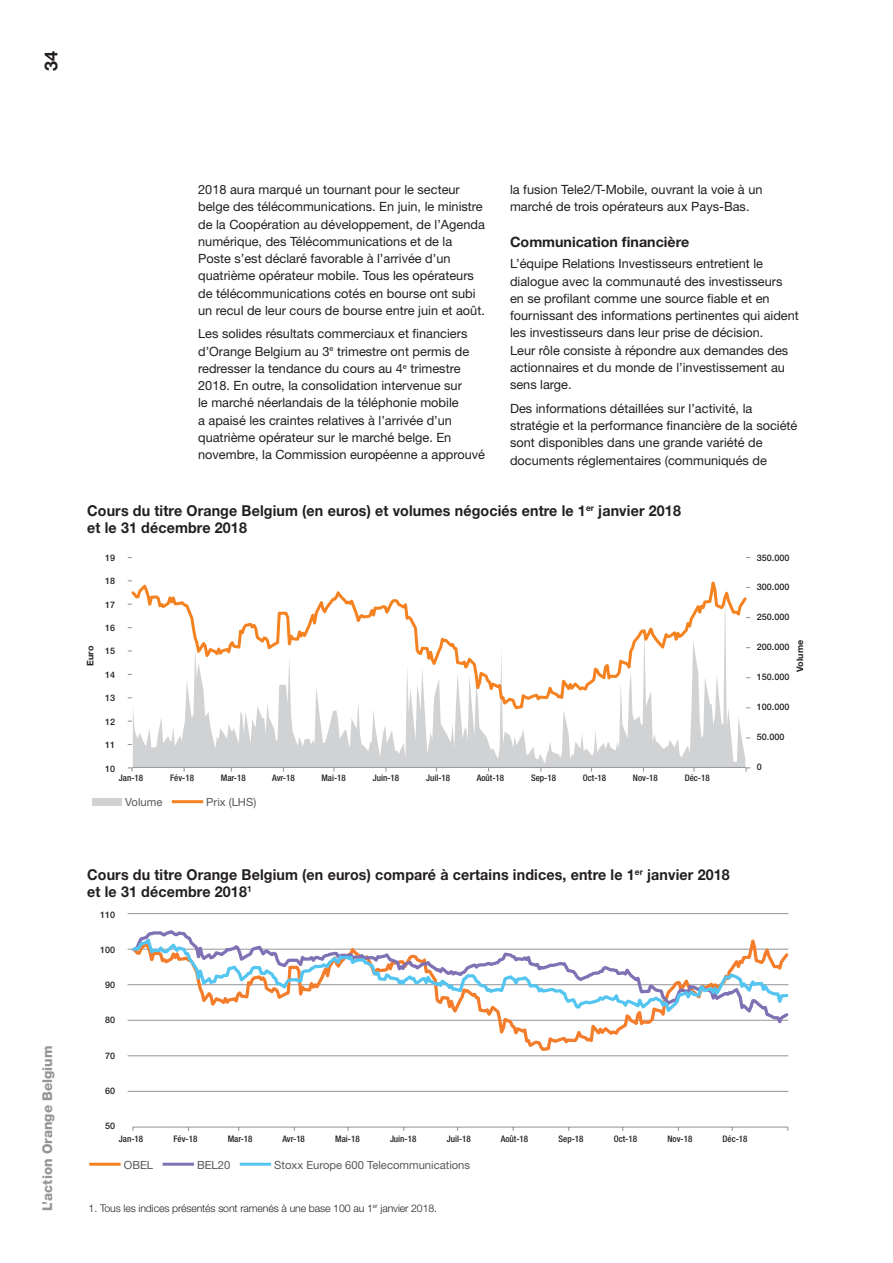
<style>
.page{position:relative;width:893px;height:1263px;background:#fff}
.page>*{position:absolute;margin:0;border:0;box-sizing:border-box;transform-origin:0 0}
.t1{font:700 18px "Helvetica Neue LT Std";color:#231f20}
.t2{font:700 15px/16.5px "Helvetica Neue LT Std";letter-spacing:.01em;color:#231f20;scale:.95 1}
.t3{font:700 14.25px "Helvetica Neue LT Std";color:#231f20}
.t4{font:800 13.5px "Helvetica Neue LT Std";color:#939598}
.t5{font:12.75px/17.2px "Helvetica Neue LT Std";color:#231f20}
.t6{font:11.25px "Helvetica Neue LT Std";color:#57585a}
.t7{font:300 10.5px "Helvetica Neue LT Std";letter-spacing:-.01em;color:#231f20}
.t8{font:500 condensed 9px "Helvetica Neue LT Std";color:#231f20}
.t9{font:500 9px "Helvetica Neue LT Std";color:#231f20}
.t10{font:700 9px "Helvetica Neue LT Std";color:#231f20}
</style>
<div class="page">
<hr style="left:128px;top:1091px;width:660px;height:1px;background:#939598">
<hr style="left:128px;top:1055px;width:660px;height:1px;background:#939598">
<hr style="left:128px;top:1020px;width:660px;height:1px;background:#939598">
<hr style="left:128px;top:984px;width:660px;height:1px;background:#939598">
<hr style="left:128px;top:949px;width:660px;height:1px;background:#939598">
<hr style="left:128px;top:913px;width:660px;height:1px;background:#939598">
<div style="left:92px;top:798px;width:30px;height:8px;background:#d1d2d4"></div>
<hr style="left:172px;top:800px;width:31px;height:3px;background:#f58220">
<svg style="left:133px;top:711px;width:612px;height:56px;fill:#d1d2d4"></svg>
<svg style="left:745px;top:767px;width:5px;height:5px"></svg>
<svg style="left:128px;top:767px;width:5px;height:5px"></svg>
<svg style="left:129px;top:580px;width:620px;height:131px"></svg>
<hr style="left:132px;top:767px;width:614px;height:1px;background:#989a9d">
<hr style="left:89px;top:1163px;width:32px;height:3px;background:#f58220">
<hr style="left:163px;top:1163px;width:31px;height:3px;background:#7f71b3">
<hr style="left:240px;top:1163px;width:31px;height:3px;background:#54c5f1">
<hr style="left:133px;top:1126px;width:655px;height:1px;background:#989a9d">
<svg style="left:129px;top:1019px;width:493px;height:32px"></svg>
<svg style="left:130px;top:930px;width:659px;height:99px"></svg>
<svg style="left:129px;top:933px;width:660px;height:83px"></svg>
<h1 class="t1" style="left:40px;top:71px;width:22px;rotate:-90deg">34</h1>
<p class="t4" style="left:39px;top:1211px;width:167px;rotate:-90deg">L’action Orange Belgium</p>
<p class="t5" style="left:198px;top:181px;width:288px">2018 aura marqué un tournant pour le secteur belge des télécommunications. En juin, le ministre de la Coopération au développement, de l’Agenda numérique, des Télécommunications et de la Poste s’est déclaré favorable à l’arrivée d’un quatrième opérateur mobile. Tous les opérateurs de télécommunications cotés en bourse ont subi un recul de leur cours de bourse entre juin et août.</p>
<p class="t5" style="left:198px;top:325px;width:288px">Les solides résultats commerciaux et financiers d’Orange Belgium au 3<sup>e</sup> trimestre ont permis de redresser la tendance du cours au 4<sup>e</sup> trimestre 2018. En outre, la consolidation intervenue sur<br>le marché néerlandais de la téléphonie mobile<br>a apaisé les craintes relatives à l’arrivée d’un quatrième opérateur sur le marché belge. En novembre, la Commission européenne a approuvé</p>
<p class="t5" style="left:510px;top:181px;width:254px">la fusion Tele2/T-Mobile, ouvrant la voie à un marché de trois opérateurs aux Pays-Bas.</p>
<p class="t3" style="left:510px;top:233px;width:181px">Communication financière</p>
<p class="t5" style="left:510px;top:255px;width:290px">L’équipe Relations Investisseurs entretient le dialogue avec la communauté des investisseurs en se profilant comme une source fiable et en fournissant des informations pertinentes qui aident les investisseurs dans leur prise de décision.<br>Leur rôle consiste à répondre aux demandes des actionnaires et du monde de l’investissement au sens large.</p>
<p class="t5" style="left:510px;top:400px;width:289px">Des informations détaillées sur l’activité, la stratégie et la performance financière de la société sont disponibles dans une grande variété de documents réglementaires (communiqués de</p>
<p class="t2" style="left:87px;top:502px;width:626px">Cours du titre Orange Belgium (en euros) et volumes négociés entre le 1<sup>er</sup> janvier 2018 et le 31 décembre 2018</p>
<p class="t9" style="left:105px;top:552px;width:12px">19</p>
<p class="t9" style="left:105px;top:575px;width:12px">18</p>
<p class="t9" style="left:105px;top:599px;width:12px">17</p>
<p class="t9" style="left:105px;top:622px;width:12px">16</p>
<p class="t9" style="left:105px;top:646px;width:12px">15</p>
<p class="t9" style="left:105px;top:669px;width:12px">14</p>
<p class="t9" style="left:105px;top:693px;width:12px">13</p>
<p class="t9" style="left:105px;top:716px;width:12px">12</p>
<p class="t9" style="left:105px;top:740px;width:12px">11</p>
<p class="t9" style="left:105px;top:763px;width:12px">10</p>
<p class="t8" style="left:119px;top:772px;width:26px">Jan-18</p>
<p class="t8" style="left:170px;top:772px;width:25px">Fév-18</p>
<p class="t8" style="left:221px;top:772px;width:26px">Mar-18</p>
<p class="t8" style="left:272px;top:772px;width:24px">Avr-18</p>
<p class="t8" style="left:321px;top:772px;width:26px">Mai-18</p>
<p class="t8" style="left:373px;top:772px;width:28px">Juin-18</p>
<p class="t8" style="left:426px;top:772px;width:26px">Juil-18</p>
<p class="t8" style="left:477px;top:772px;width:29px">Août-18</p>
<p class="t8" style="left:531px;top:772px;width:26px">Sep-18</p>
<p class="t8" style="left:583px;top:772px;width:25px">Oct-18</p>
<p class="t8" style="left:633px;top:772px;width:26px">Nov-18</p>
<p class="t8" style="left:685px;top:772px;width:26px">Déc-18</p>
<p class="t9" style="left:757px;top:552px;width:34px">350.000</p>
<p class="t9" style="left:757px;top:582px;width:34px">300.000</p>
<p class="t9" style="left:757px;top:612px;width:34px">250.000</p>
<p class="t9" style="left:757px;top:642px;width:34px">200.000</p>
<p class="t9" style="left:757px;top:671px;width:34px">150.000</p>
<p class="t9" style="left:757px;top:701px;width:34px">100.000</p>
<p class="t9" style="left:757px;top:731px;width:29px">50.000</p>
<p class="t9" style="left:757px;top:761px;width:7px">0</p>
<p class="t10" style="left:85px;top:666px;width:22px;rotate:-90deg">Euro</p>
<p class="t10" style="left:794px;top:672px;width:33px;rotate:-90deg">Volume</p>
<p class="t6" style="left:125px;top:795px;width:39px">Volume</p>
<p class="t6" style="left:206px;top:795px;width:51px">Prix (LHS)</p>
<p class="t2" style="left:87px;top:866px;width:678px">Cours du titre Orange Belgium (en euros) comparé à certains indices, entre le 1<sup>er</sup> janvier 2018 et le 31 décembre 2018<sup>1</sup></p>
<p class="t9" style="left:100px;top:909px;width:17px">110</p>
<p class="t9" style="left:100px;top:944px;width:17px">100</p>
<p class="t9" style="left:105px;top:979px;width:12px">90</p>
<p class="t9" style="left:105px;top:1015px;width:12px">80</p>
<p class="t9" style="left:105px;top:1050px;width:12px">70</p>
<p class="t9" style="left:105px;top:1085px;width:12px">60</p>
<p class="t9" style="left:105px;top:1120px;width:12px">50</p>
<p class="t8" style="left:119px;top:1134px;width:26px">Jan-18</p>
<p class="t8" style="left:173px;top:1134px;width:25px">Fév-18</p>
<p class="t8" style="left:228px;top:1134px;width:26px">Mar-18</p>
<p class="t8" style="left:282px;top:1134px;width:24px">Avr-18</p>
<p class="t8" style="left:335px;top:1134px;width:26px">Mai-18</p>
<p class="t8" style="left:390px;top:1134px;width:28px">Juin-18</p>
<p class="t8" style="left:447px;top:1134px;width:26px">Juil-18</p>
<p class="t8" style="left:501px;top:1134px;width:29px">Août-18</p>
<p class="t8" style="left:559px;top:1134px;width:26px">Sep-18</p>
<p class="t8" style="left:614px;top:1134px;width:25px">Oct-18</p>
<p class="t8" style="left:667px;top:1134px;width:26px">Nov-18</p>
<p class="t8" style="left:723px;top:1134px;width:26px">Déc-18</p>
<p class="t6" style="left:124px;top:1158px;width:31px">OBEL</p>
<p class="t6" style="left:197px;top:1158px;width:35px">BEL20</p>
<p class="t6" style="left:274px;top:1158px;width:197px">Stoxx Europe 600 Telecommunications</p>
<p class="t7" style="left:89px;top:1202px;width:350px">1. Tous les indices présentés sont ramenés à une base 100 au 1<sup>er</sup> janvier 2018.</p>
</div>
